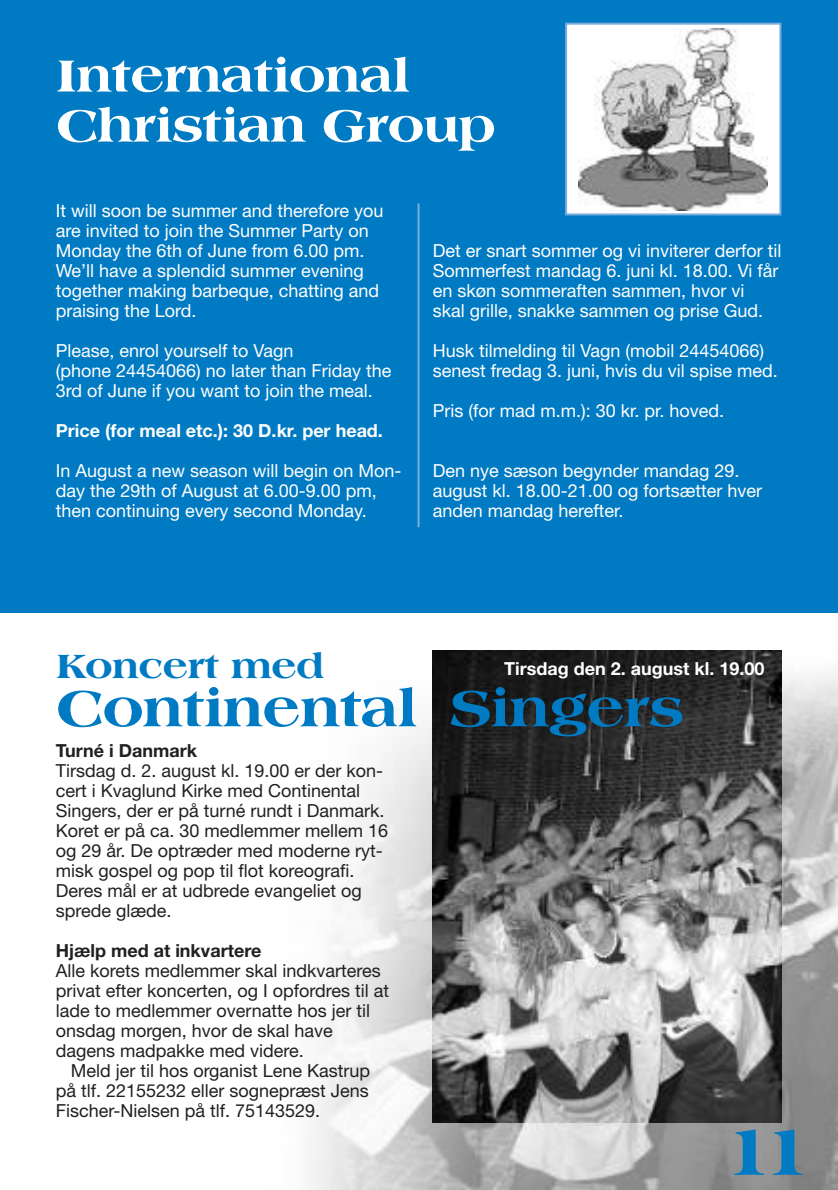
<style>
.page{position:relative;width:838px;height:1190px;background:#fff}
.page>*{position:absolute;margin:0;border:0;box-sizing:border-box;transform-origin:0 0}
.t1{font:800 72px "Americana";color:#007ac2;scale:1.15 1}
.t2{font:800 54px "Americana";letter-spacing:-.025em;color:#007ac2;scale:1.15 1}
.t3{font:800 48px/50px "Americana";letter-spacing:-.025em;color:#fff;scale:1.15 1}
.t4{font:800 36px "Americana";letter-spacing:-.025em;color:#007ac2;scale:1.15 1}
.t5{font:18px/20px "Helvetica Neue";color:#fff}
.t6{font:18px/20px "Helvetica Neue";color:#231f20}
.t7{font:700 18px "Helvetica Neue";color:#fff}
.t8{font:700 18px "Helvetica Neue";color:#231f20}
</style>
<div class="page">
<div style="left:0;top:0;width:838px;height:612px;background:#007ac2"></div>
<img style="left:309px;top:650px;width:529px;height:540px">
<img style="left:433px;top:651px;width:348px;height:472px">
<div style="left:566px;top:24px;width:214px;height:190px;background:#fff"></div>
<img style="left:579px;top:28px;width:189px;height:182px">
<div style="left:565px;top:23px;width:216px;height:192px;border:2px solid #7bacdc"></div>
<hr style="left:418px;top:203px;width:2px;height:324px;background:#7bacdc">
<h3 class="t3" style="left:56px;top:52px;width:384px">International<br>Christian Group</h3>
<p class="t5" style="left:56px;top:202px;width:329px">It will soon be summer and therefore you are invited to join the Summer Party on Monday the 6th of June from 6.00 pm.<br>We’ll have a splendid summer evening together making barbeque, chatting and praising the Lord.</p>
<p class="t5" style="left:56px;top:342px;width:337px">Please, enrol yourself to Vagn<br>(phone 24454066) no later than Friday the<br>3rd of June if you want to join the meal.</p>
<p class="t7" style="left:56px;top:423px;width:329px">Price (for meal etc.): 30 D.kr. per head.</p>
<p class="t5" style="left:56px;top:462px;width:347px">In August a new season will begin on Mon&shy;day the 29th of August at 6.00-9.00 pm, then continuing every second Monday.</p>
<p class="t5" style="left:433px;top:242px;width:350px">Det er snart sommer og vi inviterer derfor til Sommerfest mandag 6. juni kl. 18.00. Vi får en skøn sommeraften sammen, hvor vi<br>skal grille, snakke sammen og prise Gud.</p>
<p class="t5" style="left:433px;top:342px;width:347px">Husk tilmelding til Vagn (mobil 24454066) senest fredag 3. juni, hvis du vil spise med.</p>
<p class="t5" style="left:433px;top:402px;width:293px">Pris (for mad m.m.): 30 kr. pr. hoved.</p>
<p class="t5" style="left:433px;top:462px;width:331px">Den nye sæson begynder mandag 29. august kl. 18.00-21.00 og fortsætter hver anden mandag herefter.</p>
<h3 class="t4" style="left:56px;top:649px;width:235px">Koncert med</h3>
<h2 class="t2" style="left:56px;top:683px;width:548px">Continental Singers</h2>
<p class="t7" style="left:504px;top:661px;width:262px">Tirsdag den 2. august kl. 19.00</p>
<p class="t8" style="left:56px;top:743px;width:143px">Turné i Danmark</p>
<p class="t6" style="left:56px;top:762px;width:334px">Tirsdag d. 2. august kl. 19.00 er der kon&shy;cert i Kvaglund Kirke med Continental Singers, der er på turné rundt i Danmark.<br>Koret er på ca. 30 medlemmer mellem 16 og 29 år. De optræder med moderne ryt&shy;misk gospel og pop til flot koreografi.<br>Deres mål er at udbrede evangeliet og sprede glæde.</p>
<p class="t8" style="left:56px;top:943px;width:207px">Hjælp med at inkvartere</p>
<p class="t6" style="left:56px;top:962px;width:335px">Alle korets medlemmer skal indkvarteres privat efter koncerten, og I opfordres til at lade to medlemmer overnatte hos jer til onsdag morgen, hvor de skal have dagens madpakke med videre.</p>
<p class="t6" style="left:56px;top:1062px;width:316px;text-align:justify;text-indent:15px">Meld jer til hos organist Lene Kastrup på tlf. 22155232 eller sognepræst Jens Fischer-Nielsen på tlf. 75143529.</p>
<h1 class="t1" style="left:722px;top:1117px;width:83px">11</h1>
</div>
